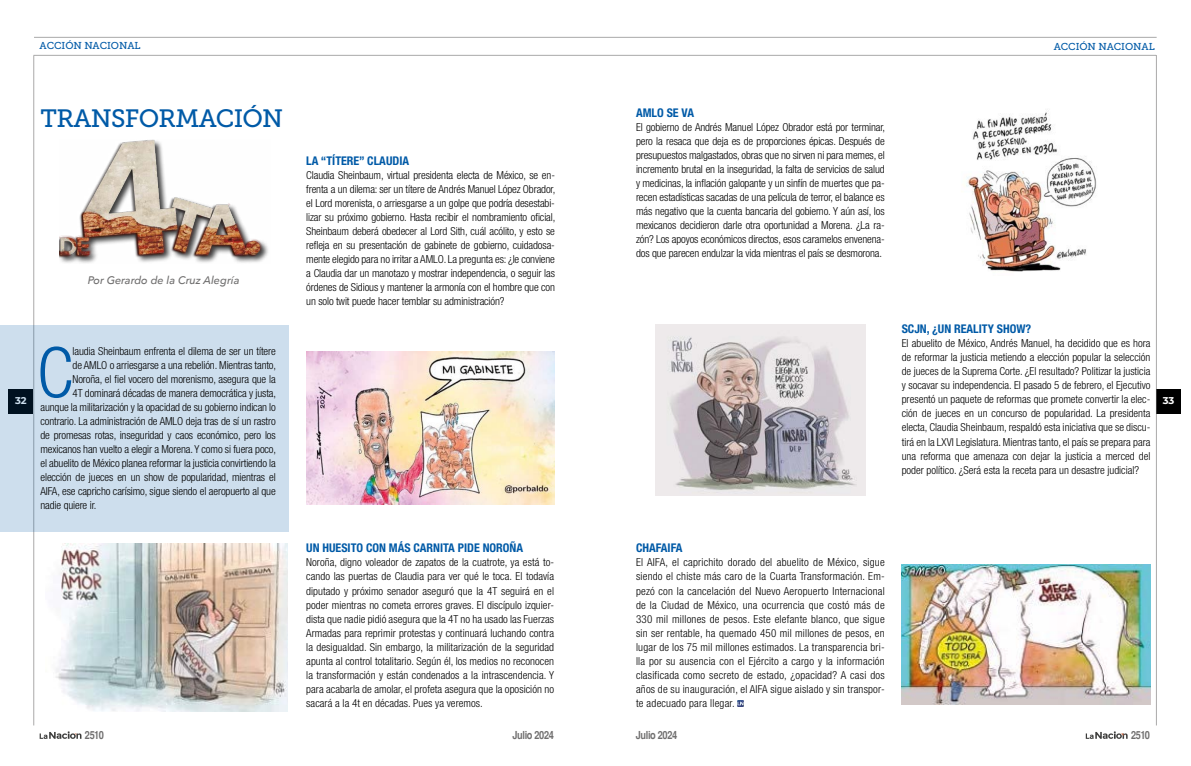
<style>
.page{position:relative;width:1191px;height:766px;background:#fff}
.page>*{position:absolute;margin:0;border:0;box-sizing:border-box;transform-origin:0 0}
.t1{font:300 condensed 69.8px "Helvetica Neue LT Std";color:#005aa7}
.t2{font:25px "Museo Slab 500";letter-spacing:-.025em;color:#005aa7}
.t3{font:700 condensed 12px "Helvetica Neue LT Std";color:#005aa7}
.t4{font:700 condensed 11.2px "Helvetica";letter-spacing:-.03em;color:#706f6f}
.t5{font:300 condensed 11px/14px "Helvetica Neue LT Std";letter-spacing:-.01em;color:#000;text-align:justify}
.t6{font:italic 500 11px "Avenir Next";color:#706f6f}
.t7{font:10px "Museo Slab 500";letter-spacing:-.005em;color:#005aa7}
.t8{font:700 9.9px "Montserrat";color:#fff}
</style>
<div class="page">
<hr style="left:34px;top:37px;width:1122px;height:1px;background:#706f6f">
<hr style="left:34px;top:55px;width:1122px;height:1px;background:#706f6f">
<div style="left:1156px;top:388px;width:25px;height:25px;background:#000"></div>
<svg style="left:40px;top:731px;width:41px;height:7px"></svg>
<svg style="left:1085px;top:731px;width:42px;height:7px"></svg>
<hr style="left:34px;top:56px;width:1px;height:669px;background:#706f6f">
<hr style="left:1156px;top:55px;width:1px;height:670px;background:#706f6f">
<div style="left:0;top:325px;width:289px;height:206px;background:#cddeed"></div>
<img style="left:59px;top:140px;width:209px;height:123px">
<img style="left:306px;top:351px;width:249px;height:153px">
<img style="left:56px;top:543px;width:232px;height:168px">
<img style="left:966px;top:112px;width:131px;height:160px">
<img style="left:655px;top:325px;width:210px;height:170px">
<svg style="left:737px;top:700px;width:6px;height:6px"></svg>
<img style="left:901px;top:565px;width:249px;height:139px">
<p class="t7" style="left:40px;top:40px;width:102px">ACCIÓN NACIONAL</p>
<p class="t7" style="left:1053px;top:41px;width:102px">ACCIÓN NACIONAL</p>
<h2 class="t2" style="left:40px;top:104px;width:244px">TRANSFORMACIÓN</h2>
<p class="t6" style="left:88px;top:270px;width:153px">Por Gerardo de la Cruz Alegría</p>
<p class="t3" style="left:306px;top:153px;width:104px">LA “TÍTERE” CLAUDIA</p>
<p class="t5" style="left:306px;top:168px;width:251px">Claudia Sheinbaum, virtual presidenta electa de México, se en&shy;frenta a un dilema: ser un títere de Andrés Manuel López Obrador, el Lord morenista, o arriesgarse a un golpe que podría desestabi&shy;lizar su próximo gobierno. Hasta recibir el nombramiento oficial, Sheinbaum deberá obedecer al Lord Sith, cuál acólito, y esto se refleja en su presentación de gabinete de gobierno, cuidadosa&shy;mente elegido para no irritar a AMLO. La pregunta es: ¿le conviene a Claudia dar un manotazo y mostrar independencia, o seguir las órdenes de Sidious y mantener la armonía con el hombre que con un solo twit puede hacer temblar su administración?</p>
<p class="t3" style="left:636px;top:105px;width:59px">AMLO SE VA</p>
<p class="t5" style="left:636px;top:120px;width:251px">El gobierno de Andrés Manuel López Obrador está por terminar, pero la resaca que deja es de proporciones épicas. Después de presupuestos malgastados, obras que no sirven ni para memes, el incremento brutal en la inseguridad, la falta de servicios de salud y medicinas, la inflación galopante y un sinfín de muertes que pa&shy;recen estadísticas sacadas de una película de terror, el balance es más negativo que la cuenta bancaria del gobierno. Y aún así, los mexicanos decidieron darle otra oportunidad a Morena. ¿La ra&shy;zón? Los apoyos económicos directos, esos caramelos envenena&shy;dos que parecen endulzar la vida mientras el país se desmorona.</p>
<p class="t3" style="left:901px;top:322px;width:131px">SCJN, ¿UN REALITY SHOW?</p>
<p class="t5" style="left:901px;top:336px;width:250px">El abuelito de México, Andrés Manuel, ha decidido que es hora de reformar la justicia metiendo a elección popular la selección de jueces de la Suprema Corte. ¿El resultado? Politizar la justicia y socavar su independencia. El pasado 5 de febrero, el Ejecutivo presentó un paquete de reformas que promete convertir la elec&shy;ción de jueces en un concurso de popularidad. La presidenta electa, Claudia Sheinbaum, respaldó esta iniciativa que se discu&shy;tirá en la LXVI Legislatura. Mientras tanto, el país se prepara para una reforma que amenaza con dejar la justicia a merced del poder político. ¿Será esta la receta para un desastre judicial?</p>
<h1 class="t1" style="left:37px;top:332px;width:38px">C</h1>
<p class="t5" style="left:73px;top:344px;width:205px">laudia Sheinbaum enfrenta el dilema de ser un títere</p>
<p class="t5" style="left:73px;top:358px;width:205px">de AMLO o arriesgarse a una rebelión. Mientras tanto,</p>
<p class="t5" style="left:73px;top:372px;width:205px">Noroña, el fiel vocero del morenismo, asegura que la</p>
<p class="t5" style="left:73px;top:386px;width:205px">4T dominará décadas de manera democrática y justa,</p>
<p class="t5" style="left:41px;top:400px;width:237px">aunque la militarización y la opacidad de su gobierno indican lo</p>
<p class="t5" style="left:41px;top:414px;width:237px">contrario. La administración de AMLO deja tras de sí un rastro</p>
<p class="t5" style="left:41px;top:428px;width:237px">de promesas rotas, inseguridad y caos económico, pero los</p>
<p class="t5" style="left:41px;top:442px;width:237px">mexicanos han vuelto a elegir a Morena. Y como si fuera poco,</p>
<p class="t5" style="left:41px;top:456px;width:237px">el abuelito de México planea reformar la justicia convirtiendo la</p>
<p class="t5" style="left:41px;top:470px;width:237px">elección de jueces en un show de popularidad, mientras el</p>
<p class="t5" style="left:41px;top:484px;width:237px">AIFA, ese capricho carísimo, sigue siendo el aeropuerto al que</p>
<p class="t5" style="left:41px;top:498px;width:57px">nadie quiere ir.</p>
<p class="t8" style="left:15px;top:393px;width:13px">32</p>
<p class="t8" style="left:1162px;top:393px;width:13px">33</p>
<p class="t3" style="left:306px;top:540px;width:218px">UN HUESITO CON MÁS CARNITA PIDE NOROÑA</p>
<p class="t5" style="left:306px;top:555px;width:249px">Noroña, digno voleador de zapatos de la cuatrote, ya está to&shy;cando las puertas de Claudia para ver qué le toca. El todavía diputado y próximo senador aseguró que la 4T seguirá en el poder mientras no cometa errores graves. El discípulo izquier&shy;dista que nadie pidió asegura que la 4T no ha usado las Fuerzas Armadas para reprimir protestas y continuará luchando contra la desigualdad. Sin embargo, la militarización de la seguridad apunta al control totalitario. Según él, los medios no reconocen la transformación y están condenados a la intrascendencia. Y para acabarla de amolar, el profeta asegura que la oposición no sacará a la 4t en décadas. Pues ya veremos.</p>
<p class="t3" style="left:636px;top:540px;width:48px">CHAFAIFA</p>
<p class="t5" style="left:636px;top:555px;width:250px">El AIFA, el caprichito dorado del abuelito de México, sigue siendo el chiste más caro de la Cuarta Transformación. Em&shy;pezó con la cancelación del Nuevo Aeropuerto Internacional de la Ciudad de México, una ocurrencia que costó más de 330 mil millones de pesos. Este elefante blanco, que sigue sin ser rentable, ha quemado 450 mil millones de pesos, en lugar de los 75 mil millones estimados. La transparencia bri&shy;lla por su ausencia con el Ejército a cargo y la información clasificada como secreto de estado, ¿opacidad? A casi dos años de su inauguración, el AIFA sigue aislado y sin transpor&shy;te adecuado para llegar.</p>
<p class="t4" style="left:85px;top:728px;width:21px">2510</p>
<p class="t4" style="left:512px;top:728px;width:43px">Julio 2024</p>
<p class="t4" style="left:636px;top:728px;width:43px">Julio 2024</p>
<p class="t4" style="left:1131px;top:728px;width:21px">2510</p>
</div>
